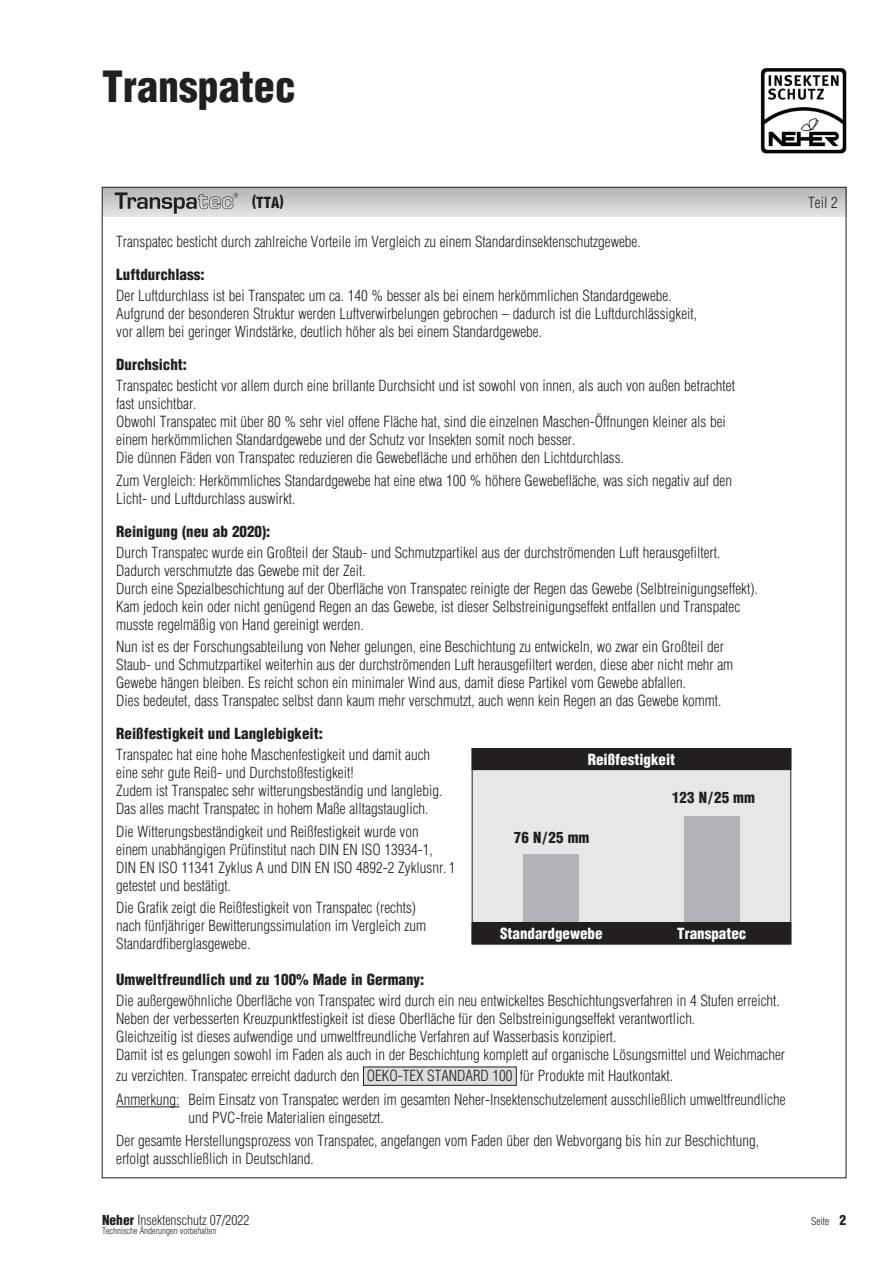
<style>
.page{position:relative;width:893px;height:1263px;background:#fff}
.page>*{position:absolute;margin:0;border:0;box-sizing:border-box;transform-origin:0 0}
.t1{font:900 condensed 42px "Helvetica";color:#231f20}
.t2{font:300 condensed 15px/18px "Helvetica";color:#231f20}
.t3{font:900 condensed 15px "Helvetica";color:#231f20}
.t4{font:900 condensed 15px "Helvetica";color:#fff}
.t5{font:300 condensed 13.5px "Helvetica";color:#231f20}
.t6{font:300 condensed 10.5px "Helvetica";color:#231f20}
.t7{font:300 condensed 9px "Helvetica";color:#231f20}
.s1{font-weight:900}
.s2{font-weight:900;font-size:13.5px}
</style>
<div class="page">
<svg style="left:760px;top:73px;width:1px;height:76px"></svg>
<img style="left:761px;top:68px;width:85px;height:86px">
<div style="left:102px;top:187px;width:744px;height:30px;background:linear-gradient(to bottom,#b2b3b6,#e2e3e5)"></div>
<svg style="left:115px;top:192px;width:123px;height:22px;background:#a5a5a7"></svg>
<div style="left:472px;top:748px;width:319px;height:196px;background:#e6e7e9;border:1px solid #231f20"></div>
<div style="left:523px;top:855px;width:55px;height:68px;background:#b2b3b7"></div>
<div style="left:685px;top:816px;width:55px;height:107px;background:#b2b3b7"></div>
<div style="left:472px;top:748px;width:319px;height:22px;background:#231f20"></div>
<div style="left:472px;top:923px;width:319px;height:21px;background:#231f20"></div>
<div style="left:363px;top:1067px;width:153px;height:18px;background:#dcdddf"></div>
<hr style="left:116px;top:1106px;width:64px;height:1px;background:#231f20">
<h1 class="t1" style="left:102px;top:60px;width:195px">Transpatec</h1>
<p class="t3" style="left:252px;top:193px;width:33px">(TTA)</p>
<p class="t2" style="left:808px;top:193px;width:31px">Teil 2</p>
<p class="t2" style="left:116px;top:233px;width:526px">Transpatec besticht durch zahlreiche Vorteile im Vergleich zu einem Standardinsektenschutzgewebe.</p>
<p class="t3" style="left:116px;top:265px;width:90px">Luftdurchlass:</p>
<p class="t2" style="left:116px;top:287px;width:582px">Der Luftdurchlass ist bei Transpatec um ca. 140 % besser als bei einem herkömmlichen Standardgewebe.<br>Aufgrund der besonderen Struktur werden Luftverwirbelungen gebrochen – dadurch ist die Luftdurchlässigkeit, vor allem bei geringer Windstärke, deutlich höher als bei einem Standardgewebe.</p>
<p class="t3" style="left:116px;top:355px;width:72px">Durchsicht:</p>
<p class="t2" style="left:116px;top:377px;width:620px">Transpatec besticht vor allem durch eine brillante Durchsicht und ist sowohl von innen, als auch von außen betrachtet fast unsichtbar.<br>Obwohl Transpatec mit über 80 % sehr viel offene Fläche hat, sind die einzelnen Maschen-Öffnungen kleiner als bei einem herkömmlichen Standardgewebe und der Schutz vor Insekten somit noch besser.<br>Die dünnen Fäden von Transpatec reduzieren die Gewebefläche und erhöhen den Lichtdurchlass.</p>
<p class="t2" style="left:116px;top:471px;width:617px">Zum Vergleich: Herkömmliches Standardgewebe hat eine etwa 100 % höhere Gewebefläche, was sich negativ auf den<br>Licht- und Luftdurchlass auswirkt.</p>
<p class="t3" style="left:116px;top:522px;width:156px">Reinigung (neu ab 2020):</p>
<p class="t2" style="left:116px;top:543px;width:643px">Durch Transpatec wurde ein Großteil der Staub- und Schmutzpartikel aus der durchströmenden Luft herausgefiltert.<br>Dadurch verschmutzte das Gewebe mit der Zeit.<br>Durch eine Spezialbeschichtung auf der Oberfläche von Transpatec reinigte der Regen das Gewebe (Selbtreinigungseffekt).<br>Kam jedoch kein oder nicht genügend Regen an das Gewebe, ist dieser Selbstreinigungseffekt entfallen und Transpatec musste regelmäßig von Hand gereinigt werden.</p>
<p class="t2" style="left:116px;top:638px;width:618px">Nun ist es der Forschungsabteilung von Neher gelungen, eine Beschichtung zu entwickeln, wo zwar ein Großteil der Staub- und Schmutzpartikel weiterhin aus der durchströmenden Luft herausgefiltert werden, diese aber nicht mehr am Gewebe hängen bleiben. Es reicht schon ein minimaler Wind aus, damit diese Partikel vom Gewebe abfallen.<br>Dies bedeutet, dass Transpatec selbst dann kaum mehr verschmutzt, auch wenn kein Regen an das Gewebe kommt.</p>
<p class="t3" style="left:116px;top:724px;width:208px">Reißfestigkeit und Langlebigkeit:</p>
<p class="t2" style="left:116px;top:746px;width:327px">Transpatec hat eine hohe Maschenfestigkeit und damit auch eine sehr gute Reiß- und Durchstoßfestigkeit!<br>Zudem ist Transpatec sehr witterungsbeständig und langlebig.<br>Das alles macht Transpatec in hohem Maße alltagstauglich.</p>
<p class="t2" style="left:116px;top:822px;width:341px">Die Witterungsbeständigkeit und Reißfestigkeit wurde von<br>einem unabhängigen Prüfinstitut nach DIN EN ISO 13934-1, DIN EN ISO 11341 Zyklus A und DIN EN ISO 4892-2 Zyklusnr. 1 getestet und bestätigt.</p>
<p class="t4" style="left:588px;top:750px;width:89px">Reißfestigkeit</p>
<p class="t3" style="left:672px;top:788px;width:84px">123 N/25 mm</p>
<p class="t3" style="left:514px;top:828px;width:77px">76 N/25 mm</p>
<p class="t2" style="left:116px;top:899px;width:311px">Die Grafik zeigt die Reißfestigkeit von Transpatec (rechts) nach fünfjähriger Bewitterungssimulation im Vergleich zum<br>Standardfiberglasgewebe.</p>
<p class="t3" style="left:116px;top:971px;width:310px">Umweltfreundlich und zu 100% Made in Germany:</p>
<p class="t2" style="left:116px;top:992px;width:670px">Die außergewöhnliche Oberfläche von Transpatec wird durch ein neu entwickeltes Beschichtungsverfahren in 4 Stufen erreicht.<br>Neben der verbesserten Kreuzpunktfestigkeit ist diese Oberfläche für den Selbstreinigungseffekt verantwortlich.<br>Gleichzeitig ist dieses aufwendige und umweltfreundliche Verfahren auf Wasserbasis konzipiert.<br>Damit ist es gelungen sowohl im Faden als auch in der Beschichtung komplett auf organische Lösungsmittel und Weichmacher</p>
<p class="t2" style="left:116px;top:1064px;width:671px;line-height:24px">zu verzichten. Transpatec erreicht dadurch den OEKO-TEX STANDARD 100 für Produkte mit Hautkontakt.<br>Anmerkung: Beim Einsatz von Transpatec werden im gesamten Neher-Insektenschutzelement ausschließlich umweltfreundliche</p>
<p class="t2" style="left:116px;top:1107px;width:644px;line-height:22.5px;text-indent:72px">und PVC-freie Materialien eingesetzt.<br>Der gesamte Herstellungsprozess von Transpatec, angefangen vom Faden über den Webvorgang bis hin zur Beschichtung,</p>
<p class="t2" style="left:116px;top:1149px;width:199px">erfolgt ausschließlich in Deutschland.</p>
<p class="t4" style="left:500px;top:924px;width:104px">Standardgewebe</p>
<p class="t4" style="left:677px;top:924px;width:71px">Transpatec</p>
<p class="t5" style="left:102px;top:1212px;width:149px"><span class="s1">Neher</span> Insektenschutz 07/2022</p>
<p class="t7" style="left:102px;top:1225px;width:116px">Technische Änderungen vorbehalten</p>
<p class="t6" style="left:811px;top:1215px;width:37px">Seite <span class="s2">2</span></p>
</div>
